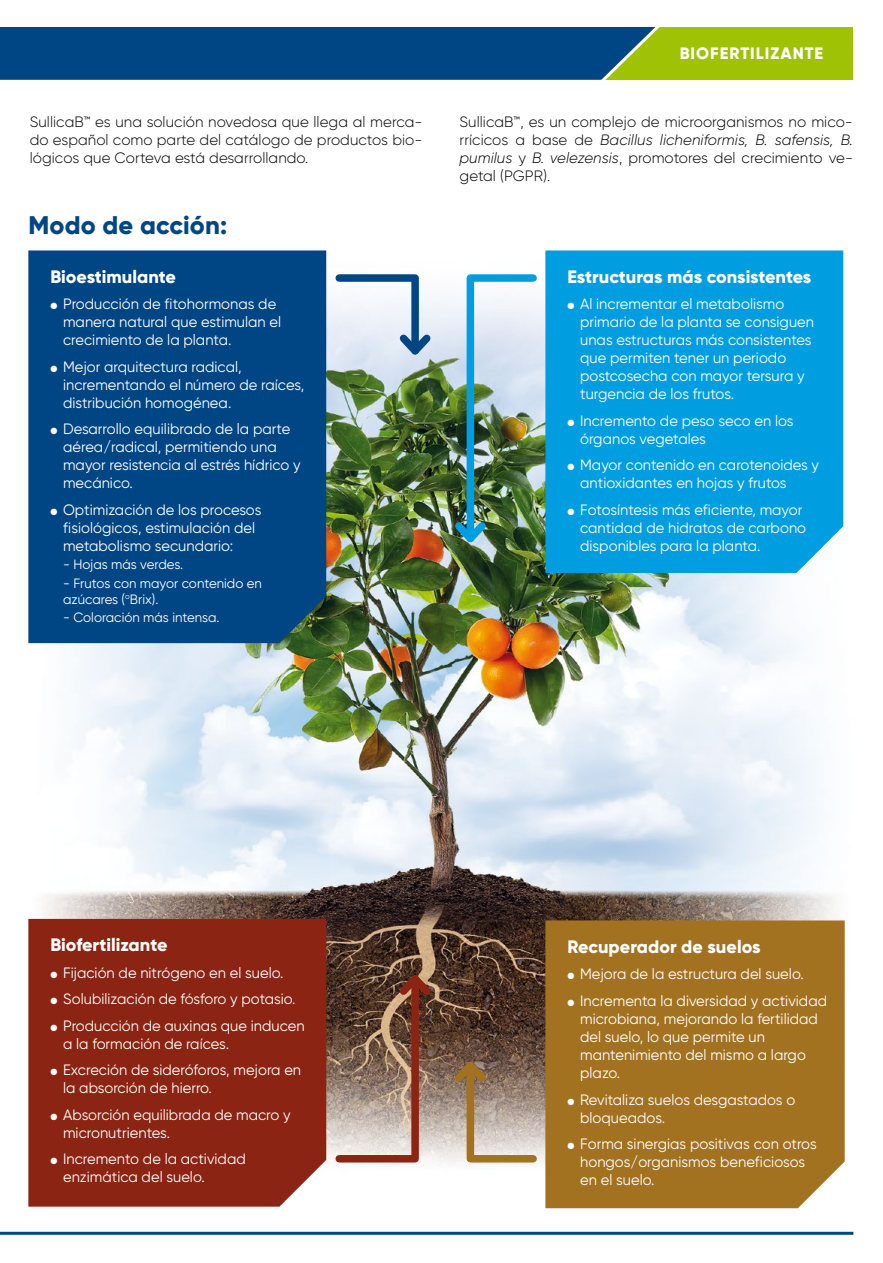
<style>
.page{position:relative;width:883px;height:1263px;background:#fff}
.page>*{position:absolute;margin:0;border:0;box-sizing:border-box;transform-origin:0 0}
.t1{font:800 25.5px "Gilroy";letter-spacing:.005em;color:#004685}
.t2{font:800 18px "Gilroy";color:#fff}
.t3{font:800 16.5px "Gilroy";letter-spacing:.06em;color:#fff}
.t4{font:15px/18px "Gilroy";color:#fff}
.t5{font:300 15px/18px "Gilroy";letter-spacing:.005em;color:#000;text-align:justify}
.t6{font:13.5px/16.2px "Gilroy";color:#fff}
.s1{font-style:italic}
</style>
<div class="page">
<div style="left:459px;top:27px;width:394px;height:53px;background:#9fc204"></div>
<div style="left:0;top:27px;width:660px;height:53px;background:#004685"></div>
<hr style="left:882px;top:1137px;width:1px;height:126px;background:#e7e8e9">
<hr style="left:0;top:1232px;width:853px;height:3px;background:#004685">
<img style="left:30px;top:250px;width:815px;height:913px">
<div style="left:28px;top:250px;width:298px;height:393px;background:#004685"></div>
<div style="left:28px;top:919px;width:298px;height:287px;background:#8b2412"></div>
<div style="left:545px;top:250px;width:298px;height:323px;background:#009ee0"></div>
<div style="left:545px;top:920px;width:299px;height:288px;background:#a27220"></div>
<svg style="left:331px;top:271px;width:106px;height:91px"></svg>
<img style="left:448px;top:271px;width:92px;height:278px">
<svg style="left:331px;top:968px;width:106px;height:195px;background:#917465"></svg>
<svg style="left:448px;top:1054px;width:92px;height:110px;background:#ac9784"></svg>
<p class="t5" style="left:30px;top:113px;width:394px">SullicaB™ es una solución novedosa que llega al merca&shy;do español como parte del catálogo de productos bio&shy;lógicos que Corteva está desarrollando.</p>
<h1 class="t1" style="left:28px;top:209px;width:200px">Modo de acción:</h1>
<p class="t2" style="left:50px;top:265px;width:127px">Bioestimulante</p>
<p class="t4" style="left:63px;top:295px;width:219px;text-indent:-13px">● Producción de fitohormonas de manera natural que estimulan el crecimiento de la planta.</p>
<p class="t4" style="left:63px;top:358px;width:243px;text-indent:-13px">● Mejor arquitectura radical, incrementando el número de raíces, distribución homogénea.</p>
<p class="t4" style="left:63px;top:420px;width:239px;text-indent:-13px">● Desarrollo equilibrado de la parte aérea/radical, permitiendo una mayor resistencia al estrés hídrico y mecánico.</p>
<p class="t4" style="left:63px;top:501px;width:200px;text-indent:-13px">● Optimización de los procesos fisiológicos, estimulación del metabolismo secundario:</p>
<p class="t6" style="left:63px;top:556px;width:122px">- Hojas más verdes.</p>
<p class="t6" style="left:63px;top:575px;width:200px">- Frutos con mayor contenido en azúcares (<sup>o</sup>Brix).</p>
<p class="t6" style="left:63px;top:609px;width:158px">- Coloración más intensa.</p>
<p class="t3" style="left:679px;top:43px;width:145px">BIOFERTILIZANTE</p>
<p class="t5" style="left:459px;top:113px;width:395px">SullicaB™, es un complejo de microorganismos no mico&shy;rrícicos a base de <span class="s1">Bacillus licheniformis, B. safensis, B. pumilus</span> y <span class="s1">B. velezensis</span>, promotores del crecimiento ve&shy;getal (PGPR).</p>
<p class="t2" style="left:567px;top:265px;width:245px">Estructuras más consistentes</p>
<p class="t4" style="left:580px;top:295px;width:235px;text-indent:-13px">● Al incrementar el metabolismo primario de la planta se consiguen unas estructuras más consistentes que permiten tener un periodo postcosecha con mayor tersura y turgencia de los frutos.</p>
<p class="t4" style="left:580px;top:412px;width:215px;text-indent:-13px">● Incremento de peso seco en los órganos vegetales</p>
<p class="t4" style="left:580px;top:456px;width:240px;text-indent:-13px">● Mayor contenido en carotenoides y antioxidantes en hojas y frutos</p>
<p class="t4" style="left:580px;top:501px;width:227px;text-indent:-13px">● Fotosíntesis más eficiente, mayor cantidad de hidratos de carbono disponibles para la planta.</p>
<p class="t2" style="left:50px;top:934px;width:119px">Biofertilizante</p>
<p class="t4" style="left:50px;top:963px;width:235px">● Fijación de nitrógeno en el suelo.</p>
<p class="t4" style="left:50px;top:990px;width:247px">● Solubilización de fósforo y potasio.</p>
<p class="t4" style="left:63px;top:1016px;width:243px;text-indent:-13px">● Producción de auxinas que inducen a la formación de raíces.</p>
<p class="t4" style="left:63px;top:1061px;width:239px;text-indent:-13px">● Excreción de sideróforos, mejora en la absorción de hierro.</p>
<p class="t4" style="left:63px;top:1105px;width:229px;text-indent:-13px">● Absorción equilibrada de macro y micronutrientes.</p>
<p class="t4" style="left:63px;top:1150px;width:184px;text-indent:-13px">● Incremento de la actividad enzimática del suelo.</p>
<p class="t2" style="left:567px;top:935px;width:195px">Recuperador de suelos</p>
<p class="t4" style="left:567px;top:965px;width:238px">● Mejora de la estructura del suelo.</p>
<p class="t4" style="left:580px;top:991px;width:248px;text-indent:-13px">● Incrementa la diversidad y actividad microbiana, mejorando la fertilidad del suelo, lo que permite un mantenimiento del mismo a largo plazo.</p>
<p class="t4" style="left:580px;top:1090px;width:216px;text-indent:-13px">● Revitaliza suelos desgastados o bloqueados.</p>
<p class="t4" style="left:580px;top:1134px;width:238px;text-indent:-13px">● Forma sinergias positivas con otros hongos/organismos beneficiosos en el suelo.</p>
</div>
